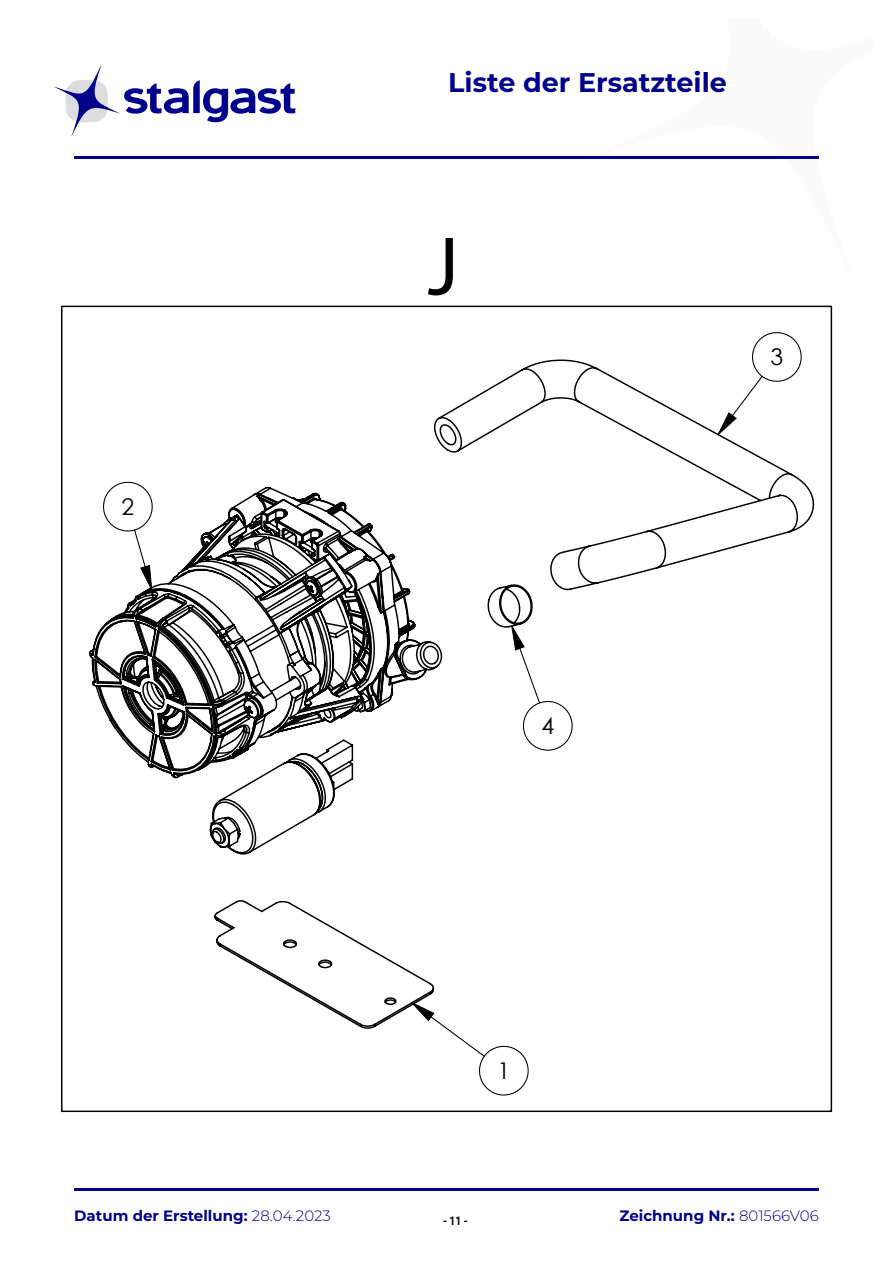
<style>
.page{position:relative;width:893px;height:1263px;background:#fff}
.page>*{position:absolute;margin:0;border:0;box-sizing:border-box;transform-origin:0 0}
.t1{font:83.85px "Myriad Pro";color:#000}
.t2{font:700 27px "Montserrat";color:#00018a}
.t3{font:23.1px "Century Gothic";color:#020203}
.t4{font:700 15px "Montserrat";color:#00018a}
.t5{font:700 12px "Roboto";color:#000;scale:.86 1}
.s1{font-weight:300}
</style>
<div class="page">
<svg style="left:54px;top:66px;width:241px;height:70px"></svg>
<hr style="left:74px;top:156px;width:745px;height:2px;background:#00018a">
<hr style="left:74px;top:1188px;width:745px;height:3px;background:#00018a">
<svg style="left:89px;top:359px;width:726px;height:670px"></svg>
<h2 class="t2" style="left:448px;top:63px;width:280px">Liste der Ersatzteile</h2>
<h3 class="t3" style="left:121px;top:490px;width:14px">2</h3>
<h1 class="t1" style="left:428px;top:215px;width:33px">J</h1>
<h3 class="t3" style="left:541px;top:710px;width:14px">4</h3>
<h3 class="t3" style="left:497px;top:1054px;width:14px">1</h3>
<h3 class="t3" style="left:770px;top:341px;width:14px">3</h3>
<p class="t4" style="left:74px;top:1205px;width:258px">Datum der Erstellung: <span class="s1">28.04.2023</span></p>
<p class="t5" style="left:443px;top:1212px;width:30px">- 11 -</p>
<p class="t4" style="left:619px;top:1205px;width:201px">Zeichnung Nr.: <span class="s1">801566V06</span></p>
</div>
